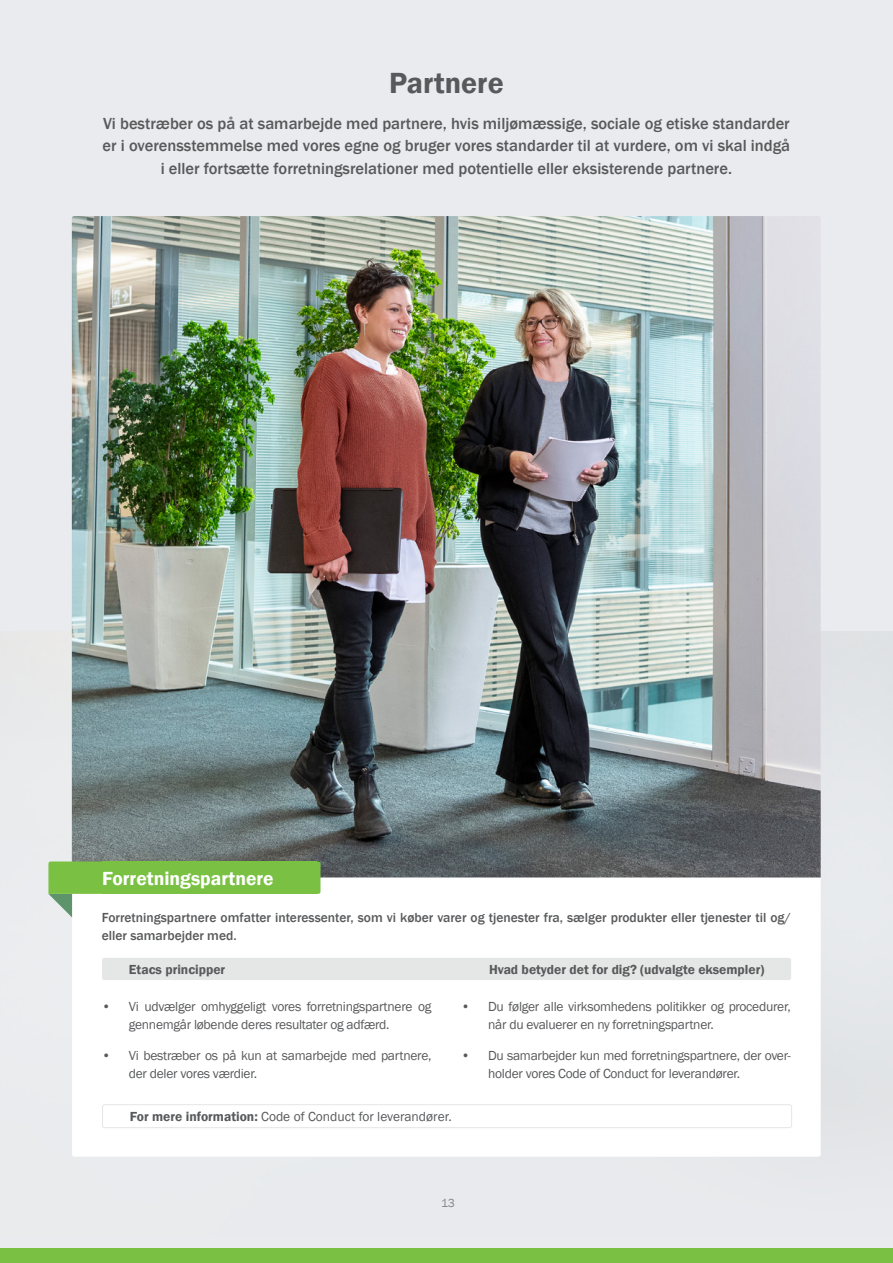
<style>
.page{position:relative;width:893px;height:1263px;background:#fff}
.page>*{position:absolute;margin:0;border:0;box-sizing:border-box;transform-origin:0 0}
.t1{font:600 30px "Franklin Gothic";color:#58595b}
.t2{font:600 19.5px "Franklin Gothic";color:#fff}
.t3{font:500 16.5px/22.5px "Franklin Gothic";color:#58595b;text-align:center}
.t4{font:13.5px/18px "Franklin Gothic";letter-spacing:-.02em;color:#58595b}
.t5{font:500 13.5px/18px "Franklin Gothic";color:#58595b}
.t6{font:600 13.5px "Franklin Gothic";color:#58595b}
.t7{font:13.5px "Franklin Gothic";color:#58595b}
.t8{font:12px "Franklin Gothic";color:#84888c}
.s1{font-weight:600}
</style>
<div class="page">
<div style="left:0;top:0;width:893px;height:1248px;background:#e9ebee"></div>
<div style="left:0;top:1248px;width:893px;height:15px;background:#7ac143"></div>
<img style="left:72px;top:216px;width:749px;height:662px">
<div style="left:72px;top:878px;width:749px;height:279px;background:#fff"></div>
<div style="left:102px;top:958px;width:689px;height:22px;background:#e4e7e5;border-radius:2px"></div>
<svg style="left:48px;top:861px;width:68px;height:56px"></svg>
<div style="left:102px;top:1104px;width:690px;height:24px;border:1px solid #e4e7e5;border-radius:2px"></div>
<div style="left:102px;top:861px;width:214px;height:33px;background:#7ac143"></div>
<div style="left:312px;top:861px;width:8px;height:33px;background:#7ac143;border-radius:2px"></div>
<h1 class="t1" style="left:389px;top:65px;width:116px">Partnere</h1>
<p class="t3" style="left:103px;top:112px;width:689px">Vi bestræber os på at samarbejde med partnere, hvis miljømæssige, sociale og etiske standarder er i overensstemmelse med vores egne og bruger vores standarder til at vurdere, om vi skal indgå i eller fortsætte forretningsrelationer med potentielle eller eksisterende partnere.</p>
<h2 class="t2" style="left:102px;top:866px;width:173px">Forretningspartnere</h2>
<p class="t5" style="left:102px;top:909px;width:691px">Forretningspartnere omfatter interessenter, som vi køber varer og tjenester fra, sælger produkter eller tjenester til og/ eller samarbejder med.</p>
<p class="t6" style="left:129px;top:961px;width:98px">Etacs principper</p>
<p class="t6" style="left:489px;top:961px;width:277px">Hvad betyder det for dig? (udvalgte eksempler)</p>
<p class="t4" style="left:129px;top:997px;width:304px;text-indent:-27px">• Vi udvælger omhyggeligt vores forretningspartnere og gennemgår løbende deres resultater og adfærd.</p>
<p class="t4" style="left:129px;top:1046px;width:304px;text-indent:-27px">• Vi bestræber os på kun at samarbejde med partnere, der deler vores værdier.</p>
<p class="t4" style="left:488px;top:997px;width:304px;text-indent:-27px">• Du følger alle virksomhedens politikker og procedurer, når du evaluerer en ny forretningspartner.</p>
<p class="t4" style="left:488px;top:1046px;width:304px;text-indent:-27px">• Du samarbejder kun med forretningspartnere, der over&shy;holder vores Code of Conduct for leverandører.</p>
<p class="t7" style="left:130px;top:1108px;width:324px"><span class="s1">For mere information:</span> Code of Conduct for leverandører.</p>
<p class="t8" style="left:441px;top:1195px;width:15px">13</p>
</div>
